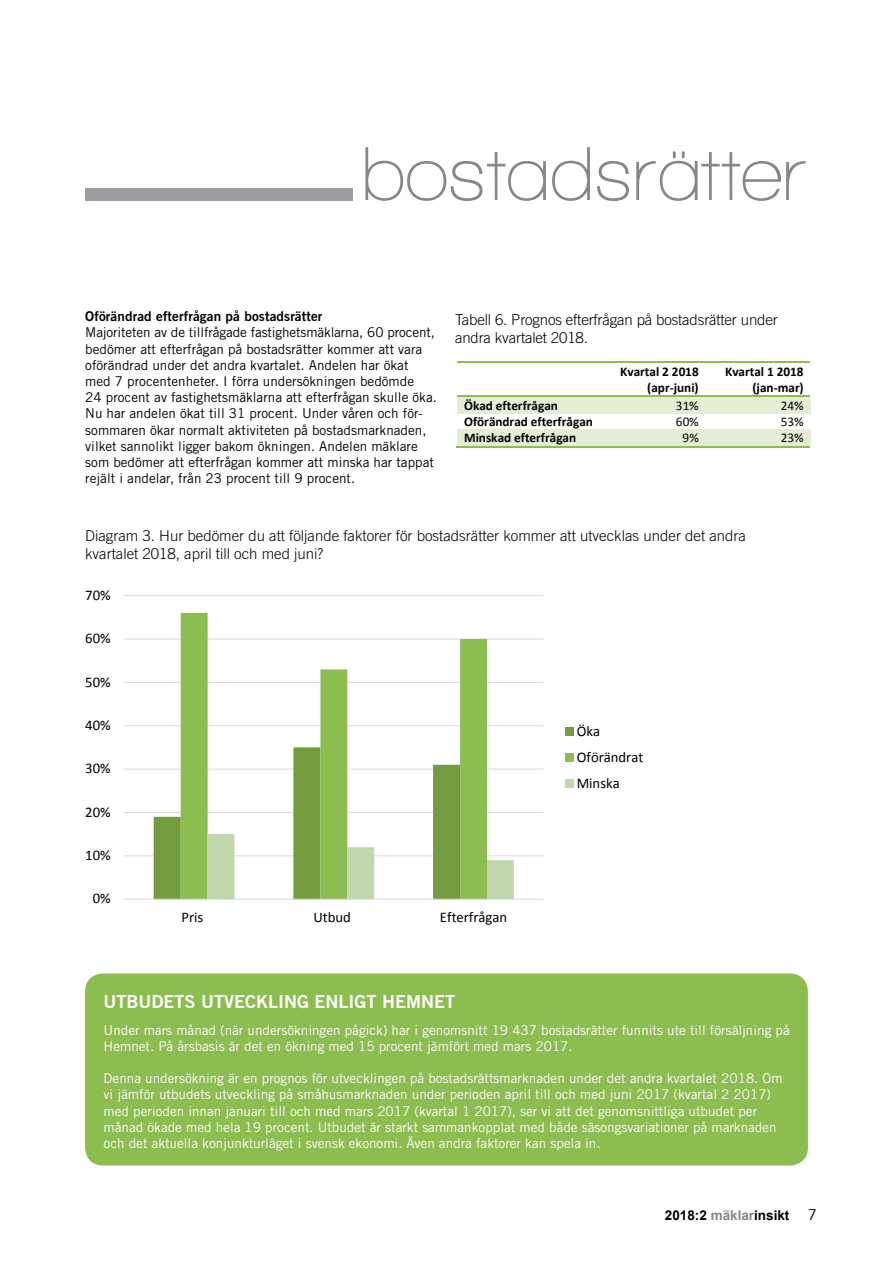
<style>
.page{position:relative;width:893px;height:1263px;background:#fff}
.page>*{position:absolute;margin:0;border:0;box-sizing:border-box;transform-origin:0 0}
.t1{font:600 78px "Walkway";color:#878787}
.t2{font:18px "Trade Gothic LT Std Bd 2";color:#fff}
.t3{font:300 15px/18px "Trade Gothic LT Std";color:#000}
.t4{font:15px "Trade Gothic LT Std";color:#000}
.t5{font:14.7px/25.8px "Calibri";color:#000}
.t6{font:13.5px/16.2px "Trade Gothic LT Std";color:#fff}
.t7{font:13.5px/16.2px "Trade Gothic LT Std";color:#000}
.t8{font:13.5px "Trade Gothic LT Std Bd 2";letter-spacing:.01em;color:#000}
.t9{font:700 13.5px "Arial";color:#000}
.t10{font:700 13.2px/16.2px "Calibri";color:#000;text-align:right}
.t11{font:13.2px "Calibri";letter-spacing:.005em;color:#000}
.s1{color:#878787}
</style>
<div class="page">
<div style="left:85px;top:188px;width:268px;height:12px;background:#9e9ea2"></div>
<div style="left:85px;top:973px;width:723px;height:192px;background:#8dbc51;border-radius:18px"></div>
<hr style="left:124px;top:855px;width:419px;height:1px;background:#d9d9d9">
<hr style="left:124px;top:812px;width:419px;height:1px;background:#d9d9d9">
<hr style="left:124px;top:769px;width:419px;height:1px;background:#d9d9d9">
<hr style="left:124px;top:725px;width:419px;height:1px;background:#d9d9d9">
<hr style="left:124px;top:682px;width:419px;height:1px;background:#d9d9d9">
<hr style="left:124px;top:638px;width:419px;height:1px;background:#d9d9d9">
<hr style="left:124px;top:595px;width:419px;height:1px;background:#d9d9d9">
<svg style="left:154px;top:747px;width:27px;height:152px;fill:#739c3f"></svg>
<svg style="left:181px;top:613px;width:306px;height:286px"></svg>
<svg style="left:208px;top:834px;width:306px;height:65px"></svg>
<hr style="left:124px;top:899px;width:419px;height:1px;background:#d9d9d9">
<div style="left:565px;top:728px;width:8px;height:8px;background:#739c3f"></div>
<div style="left:565px;top:753px;width:8px;height:9px;background:#8dbc51"></div>
<div style="left:565px;top:779px;width:8px;height:8px;background:#c1d7ac"></div>
<hr style="left:458px;top:361px;width:142px;height:2px;background:#8dbc51">
<hr style="left:602px;top:361px;width:103px;height:2px;background:#8dbc51">
<hr style="left:707px;top:361px;width:103px;height:2px;background:#8dbc51">
<div style="left:458px;top:397px;width:142px;height:16px;background:#e3eed5"></div>
<div style="left:600px;top:397px;width:105px;height:16px;background:#e3eed5"></div>
<div style="left:705px;top:397px;width:105px;height:16px;background:#e3eed5"></div>
<hr style="left:458px;top:395px;width:142px;height:2px;background:#8dbc51">
<hr style="left:602px;top:395px;width:103px;height:2px;background:#8dbc51">
<hr style="left:707px;top:395px;width:103px;height:2px;background:#8dbc51">
<div style="left:458px;top:430px;width:142px;height:16px;background:#e3eed5"></div>
<div style="left:600px;top:430px;width:105px;height:16px;background:#e3eed5"></div>
<div style="left:705px;top:430px;width:105px;height:16px;background:#e3eed5"></div>
<hr style="left:457px;top:446px;width:143px;height:2px;background:#8dbc51">
<hr style="left:601px;top:446px;width:104px;height:2px;background:#8dbc51">
<hr style="left:706px;top:446px;width:104px;height:2px;background:#8dbc51">
<h1 class="t1" style="left:361px;top:132px;width:447px">bostadsrätter</h1>
<p class="t8" style="left:85px;top:308px;width:239px">Oförändrad efterfrågan på bostadsrätter</p>
<p class="t7" style="left:85px;top:324px;width:353px">Majoriteten av de tillfrågade fastighetsmäklarna, 60 procent, bedömer att efterfrågan på bostadsrätter kommer att vara oförändrad under det andra kvartalet. Andelen har ökat med 7 procentenheter. I förra undersökningen bedömde<br>24 procent av fastighetsmäklarna att efterfrågan skulle öka.<br>Nu har andelen ökat till 31 procent. Under våren och för&shy;sommaren ökar normalt aktiviteten på bostadsmarknaden, vilket sannolikt ligger bakom ökningen. Andelen mäklare som bedömer att efterfrågan kommer att minska har tappat rejält i andelar, från 23 procent till 9 procent.</p>
<p class="t3" style="left:455px;top:311px;width:324px">Tabell 6. Prognos efterfrågan på bostadsrätter under andra kvartalet 2018.</p>
<p class="t10" style="left:620px;top:363px;width:80px">Kvartal 2 2018 (apr-juni)</p>
<p class="t10" style="left:725px;top:363px;width:80px">Kvartal 1 2018 (jan-mar)</p>
<p class="t10" style="left:464px;top:397px;width:95px">Ökad efterfrågan</p>
<p class="t11" style="left:676px;top:397px;width:24px">31%</p>
<p class="t11" style="left:781px;top:397px;width:24px">24%</p>
<p class="t10" style="left:464px;top:414px;width:130px">Oförändrad efterfrågan</p>
<p class="t11" style="left:676px;top:413px;width:24px">60%</p>
<p class="t11" style="left:781px;top:413px;width:24px">53%</p>
<p class="t10" style="left:464px;top:430px;width:114px">Minskad efterfrågan</p>
<p class="t11" style="left:683px;top:430px;width:18px">9%</p>
<p class="t11" style="left:781px;top:430px;width:24px">23%</p>
<p class="t3" style="left:85px;top:527px;width:662px">Diagram 3. Hur bedömer du att följande faktorer för bostadsrätter kommer att utvecklas under det andra kvartalet 2018, april till och med juni?</p>
<p class="t5" style="left:85px;top:582px;width:27px">70%</p>
<p class="t5" style="left:85px;top:625px;width:27px">60%</p>
<p class="t5" style="left:85px;top:669px;width:27px">50%</p>
<p class="t5" style="left:85px;top:712px;width:27px">40%</p>
<p class="t5" style="left:85px;top:755px;width:27px">30%</p>
<p class="t5" style="left:85px;top:799px;width:27px">20%</p>
<p class="t5" style="left:85px;top:842px;width:27px">10%</p>
<p class="t5" style="left:93px;top:886px;width:19px">0%</p>
<p class="t5" style="left:182px;top:905px;width:23px">Pris</p>
<p class="t5" style="left:313px;top:905px;width:39px">Utbud</p>
<p class="t5" style="left:440px;top:905px;width:69px">Efterfrågan</p>
<p class="t5" style="left:577px;top:718px;width:68px">Öka<br>Oförändrat<br>Minska</p>
<h2 class="t2" style="left:104px;top:990px;width:353px">UTBUDETS UTVECKLING ENLIGT HEMNET</h2>
<p class="t6" style="left:104px;top:1021px;width:688px">Under mars månad (när undersökningen pågick) har i genomsnitt 19 437 bostadsrätter funnits ute till försäljning på<br>Hemnet. På årsbasis är det en ökning med 15 procent jämfört med mars 2017.</p>
<p class="t6" style="left:104px;top:1070px;width:681px">Denna undersökning är en prognos för utvecklingen på bostadsrättsmarknaden under det andra kvartalet 2018. Om vi jämför utbudets utveckling på småhusmarknaden under perioden april till och med juni 2017 (kvartal 2 2017) med perioden innan januari till och med mars 2017 (kvartal 1 2017), ser vi att det genomsnittliga utbudet per månad ökade med hela 19 procent. Utbudet är starkt sammankopplat med både säsongsvariationer på marknaden och det aktuella konjunkturläget i svensk ekonomi. Även andra faktorer kan spela in.</p>
<p class="t9" style="left:665px;top:1206px;width:126px">2018:2 <span class="s1">mäklar</span>insikt</p>
<p class="t4" style="left:808px;top:1205px;width:11px">7</p>
</div>
